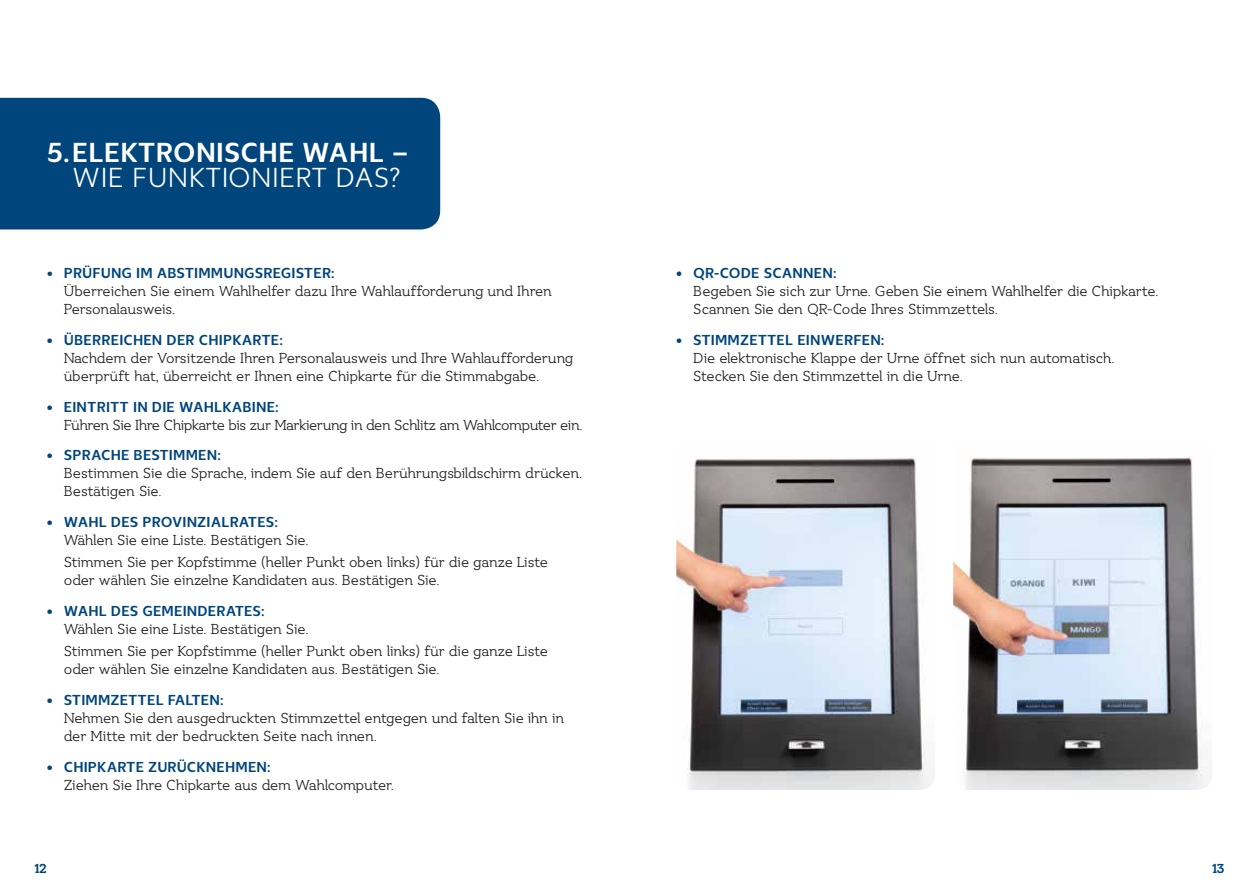
<style>
.page{position:relative;width:1259px;height:893px;background:#fff}
.page>*{position:absolute;margin:0;border:0;box-sizing:border-box;transform-origin:0 0}
.t1{font:700 28.5px "Ostbe Sans";letter-spacing:.01em;color:#fff}
.t2{font:28.5px "Ostbe Sans";letter-spacing:.01em;color:#fff}
.t3{font:15px/18px "Ostbe Serif";letter-spacing:-.02em;color:#1d1d1b}
.t4{font:700 15px "Ostbe Sans";letter-spacing:.01em;color:#00457c}
.t5{font:700 13.5px "Ostbe Serif";color:#00457c}
.s1{font-family:"Ostbe Serif";font-weight:400}
.s2{font-family:"Ostbe Serif"}
</style>
<div class="page">
<div style="left:0;top:98px;width:440px;height:131px;background:#00457c"></div>
<img style="left:953px;top:456px;width:256px;height:334px">
<img style="left:676px;top:456px;width:258px;height:334px">
<h1 class="t1" style="left:47px;top:136px;width:363px">5.ELEKTRONISCHE WAHL –</h1>
<h1 class="t2" style="left:72px;top:162px;width:330px">WIE FUNKTIONIERT DAS?</h1>
<p class="t4" style="left:47px;top:265px;width:289px"><span class="s1">•</span> PRÜFUNG IM ABSTIMMUNGSREGISTER<span class="s2">:</span></p>
<p class="t3" style="left:64px;top:283px;width:490px">Überreichen Sie einem Wahlhelfer dazu Ihre Wahlaufforderung und Ihren<br>Personalausweis.</p>
<p class="t4" style="left:47px;top:331px;width:238px"><span class="s2">•</span> ÜBERREICHEN DER CHIPKARTE:</p>
<p class="t3" style="left:64px;top:350px;width:511px">Nachdem der Vorsitzende Ihren Personalausweis und Ihre Wahlaufforderung überprüft hat, überreicht er Ihnen eine Chipkarte für die Stimmabgabe.</p>
<p class="t4" style="left:47px;top:398px;width:233px"><span class="s2">•</span> EINTRITT IN DIE WAHLKABINE:</p>
<p class="t3" style="left:64px;top:416px;width:520px">Führen Sie Ihre Chipkarte bis zur Markierung in den Schlitz am Wahlcomputer ein.</p>
<p class="t4" style="left:47px;top:447px;width:176px"><span class="s2">•</span> SPRACHE BESTIMMEN:</p>
<p class="t3" style="left:64px;top:465px;width:520px">Bestimmen Sie die Sprache, indem Sie auf den Berührungsbildschirm drücken.<br>Bestätigen Sie.</p>
<p class="t4" style="left:47px;top:514px;width:233px"><span class="s2">•</span> WAHL DES PROVINZIALRATES:</p>
<p class="t3" style="left:64px;top:530px;width:485px;line-height:22.2px">Wählen Sie eine Liste. Bestätigen Sie.<br>Stimmen Sie per Kopfstimme (heller Punkt oben links) für die ganze Liste</p>
<p class="t3" style="left:64px;top:572px;width:377px">oder wählen Sie einzelne Kandidaten aus. Bestätigen Sie.</p>
<p class="t4" style="left:47px;top:603px;width:219px"><span class="s2">•</span> WAHL DES GEMEINDERATES:</p>
<p class="t3" style="left:64px;top:619px;width:485px;line-height:22.2px">Wählen Sie eine Liste. Bestätigen Sie.<br>Stimmen Sie per Kopfstimme (heller Punkt oben links) für die ganze Liste</p>
<p class="t3" style="left:64px;top:661px;width:377px">oder wählen Sie einzelne Kandidaten aus. Bestätigen Sie.</p>
<p class="t4" style="left:47px;top:692px;width:178px"><span class="s2">•</span> STIMMZETTEL FALTEN:</p>
<p class="t3" style="left:64px;top:710px;width:502px">Nehmen Sie den ausgedruckten Stimmzettel entgegen und falten Sie ihn in der Mitte mit der bedruckten Seite nach innen.</p>
<p class="t4" style="left:47px;top:758px;width:225px"><span class="s2">•</span> CHIPKARTE ZURÜCKNEHMEN:</p>
<p class="t3" style="left:64px;top:777px;width:331px">Ziehen Sie Ihre Chipkarte aus dem Wahlcomputer.</p>
<p class="t4" style="left:676px;top:265px;width:162px"><span class="s2">•</span> QR-CODE SCANNEN:</p>
<p class="t3" style="left:693px;top:283px;width:467px">Begeben Sie sich zur Urne. Geben Sie einem Wahlhelfer die Chipkarte.<br>Scannen Sie den QR-Code Ihres Stimmzettels.</p>
<p class="t4" style="left:676px;top:331px;width:210px"><span class="s2">•</span> STIMMZETTEL EINWERFEN:</p>
<p class="t3" style="left:693px;top:350px;width:423px">Die elektronische Klappe der Urne öffnet sich nun automatisch.<br>Stecken Sie den Stimmzettel in die Urne.</p>
<p class="t5" style="left:34px;top:861px;width:14px">12</p>
<p class="t5" style="left:1212px;top:861px;width:14px">13</p>
</div>
